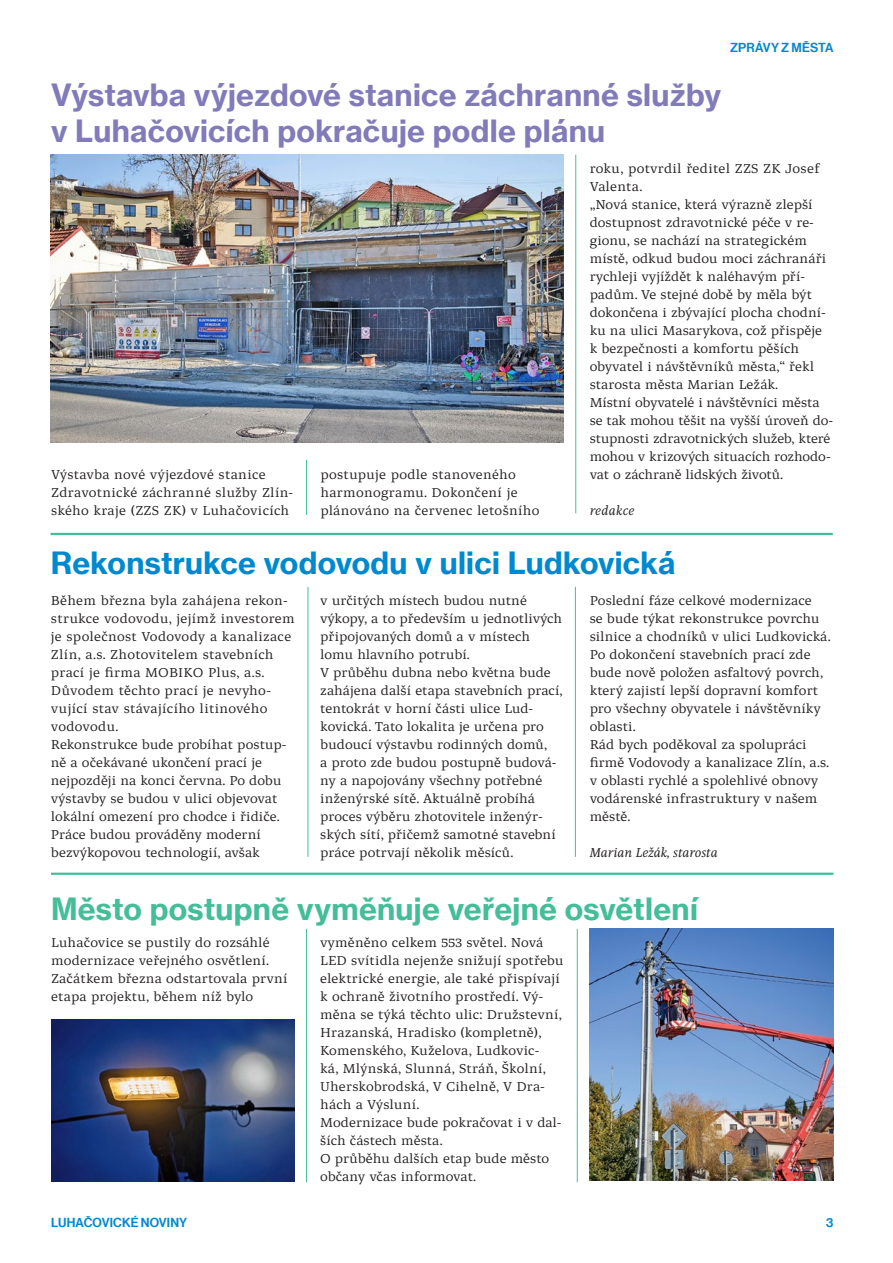
<style>
.page{position:relative;width:893px;height:1263px;background:#fff}
.page>*{position:absolute;margin:0;border:0;box-sizing:border-box;transform-origin:0 0}
.t1{font:30px/36px "N Haas Grotesk TXW02 75 Bd";letter-spacing:.01em;color:#817bba}
.t2{font:30px "N Haas Grotesk TXW02 75 Bd";letter-spacing:.01em;color:#44be98}
.t3{font:30px "N Haas Grotesk TXW02 75 Bd";letter-spacing:.01em;color:#0089cf}
.t4{font:13.5px/18px "Novina Premium";color:#231f20}
.t5{font:italic 13.5px "Novina Premium";letter-spacing:-.015em;color:#231f20}
.t6{font:italic 13.5px "Novina Premium";letter-spacing:.01em;color:#231f20}
.t7{font:12.75px "N Haas Grotesk DSW02 65 Md";letter-spacing:.01em;color:#0089cf}
</style>
<div class="page">
<hr style="left:51px;top:873px;width:782px;height:2px;background:#44be98">
<img style="left:51px;top:155px;width:512px;height:288px">
<img style="left:590px;top:929px;width:243px;height:252px">
<img style="left:51px;top:1020px;width:244px;height:162px">
<hr style="left:51px;top:533px;width:782px;height:2px;background:#44be98">
<hr style="left:307px;top:245px;width:1px;height:55px;background:#44be98">
<hr style="left:575px;top:155px;width:1px;height:358px;background:#44be98">
<hr style="left:308px;top:587px;width:1px;height:270px;background:#44be98">
<hr style="left:306px;top:460px;width:1px;height:55px;background:#44be98">
<hr style="left:306px;top:929px;width:1px;height:253px;background:#44be98">
<hr style="left:575px;top:587px;width:1px;height:270px;background:#44be98">
<hr style="left:577px;top:929px;width:1px;height:253px;background:#44be98">
<p class="t7" style="left:730px;top:40px;width:105px">ZPRÁVY Z MĚSTA</p>
<h1 class="t1" style="left:51px;top:77px;width:672px">Výstavba výjezdové stanice záchranné služby v Luhačovicích pokračuje podle plánu</h1>
<p class="t4" style="left:51px;top:465px;width:244px">Výstavba nové výjezdové stanice<br>Zdravotnické záchranné služby Zlín&shy;ského kraje (ZZS ZK) v Luhačovicích</p>
<p class="t4" style="left:320px;top:465px;width:221px">postupuje podle stanoveného harmonogramu. Dokončení je plánováno na červenec letošního</p>
<p class="t4" style="left:590px;top:159px;width:245px">roku, potvrdil ředitel ZZS ZK Josef Valenta.<br>„Nová stanice, která výrazně zlepší dostupnost zdravotnické péče v re&shy;gionu, se nachází na strategickém místě, odkud budou moci záchranáři rychleji vyjíždět k naléhavým pří&shy;padům. Ve stejné době by měla být dokončena i zbývající plocha chodní&shy;ku na ulici Masarykova, což přispěje<br>k bezpečnosti a komfortu pěších obyvatel i návštěvníků města,“ řekl starosta města Marian Ležák.<br>Místní obyvatelé i návštěvníci města se tak mohou těšit na vyšší úroveň do&shy;stupnosti zdravotnických služeb, které mohou v krizových situacích rozhodo&shy;vat o záchraně lidských životů.</p>
<p class="t6" style="left:590px;top:502px;width:46px">redakce</p>
<h1 class="t3" style="left:51px;top:544px;width:626px">Rekonstrukce vodovodu v ulici Ludkovická</h1>
<p class="t4" style="left:51px;top:591px;width:245px">Během března byla zahájena rekon&shy;strukce vodovodu, jejímž investorem je společnost Vodovody a kanalizace Zlín, a.s. Zhotovitelem stavebních prací je firma MOBIKO Plus, a.s.<br>Důvodem těchto prací je nevyho&shy;vující stav stávajícího litinového vodovodu.<br>Rekonstrukce bude probíhat postup&shy;ně a očekávané ukončení prací je nejpozději na konci června. Po dobu výstavby se budou v ulici objevovat lokální omezení pro chodce i řidiče.<br>Práce budou prováděny moderní bezvýkopovou technologií, avšak</p>
<p class="t4" style="left:320px;top:591px;width:244px">v určitých místech budou nutné výkopy, a to především u jednotlivých připojovaných domů a v místech lomu hlavního potrubí.<br>V průběhu dubna nebo května bude zahájena další etapa stavebních prací, tentokrát v horní části ulice Lud&shy;kovická. Tato lokalita je určena pro budoucí výstavbu rodinných domů,<br>a proto zde budou postupně budová&shy;ny a napojovány všechny potřebné inženýrské sítě. Aktuálně probíhá proces výběru zhotovitele inženýr&shy;ských sítí, přičemž samotné stavební práce potrvají několik měsíců.</p>
<p class="t4" style="left:590px;top:591px;width:243px">Poslední fáze celkové modernizace<br>se bude týkat rekonstrukce povrchu silnice a chodníků v ulici Ludkovická.<br>Po dokončení stavebních prací zde bude nově položen asfaltový povrch, který zajistí lepší dopravní komfort pro všechny obyvatele i návštěvníky oblasti.<br>Rád bych poděkoval za spolupráci firmě Vodovody a kanalizace Zlín, a.s. v oblasti rychlé a spolehlivé obnovy vodárenské infrastruktury v našem městě.</p>
<p class="t5" style="left:590px;top:844px;width:130px">Marian Ležák, starosta</p>
<h1 class="t2" style="left:51px;top:890px;width:648px">Město postupně vyměňuje veřejné osvětlení</h1>
<p class="t4" style="left:51px;top:933px;width:238px">Luhačovice se pustily do rozsáhlé modernizace veřejného osvětlení.<br>Začátkem března odstartovala první etapa projektu, během níž bylo</p>
<p class="t4" style="left:320px;top:933px;width:245px">vyměněno celkem 553 světel. Nová<br>LED svítidla nejenže snižují spotřebu elektrické energie, ale také přispívají k ochraně životního prostředí. Vý&shy;měna se týká těchto ulic: Družstevní,<br>Hrazanská, Hradisko (kompletně),<br>Komenského, Kuželova, Ludkovic-<br>ká, Mlýnská, Slunná, Stráň, Školní,<br>Uherskobrodská, V Cihelně, V Dra&shy;hách a Výsluní.<br>Modernizace bude pokračovat i v dal&shy;ších částech města.<br>O průběhu dalších etap bude město občany včas informovat.</p>
<p class="t7" style="left:51px;top:1215px;width:138px">LUHAČOVICKÉ NOVINY</p>
<p class="t7" style="left:826px;top:1215px;width:9px">3</p>
</div>
